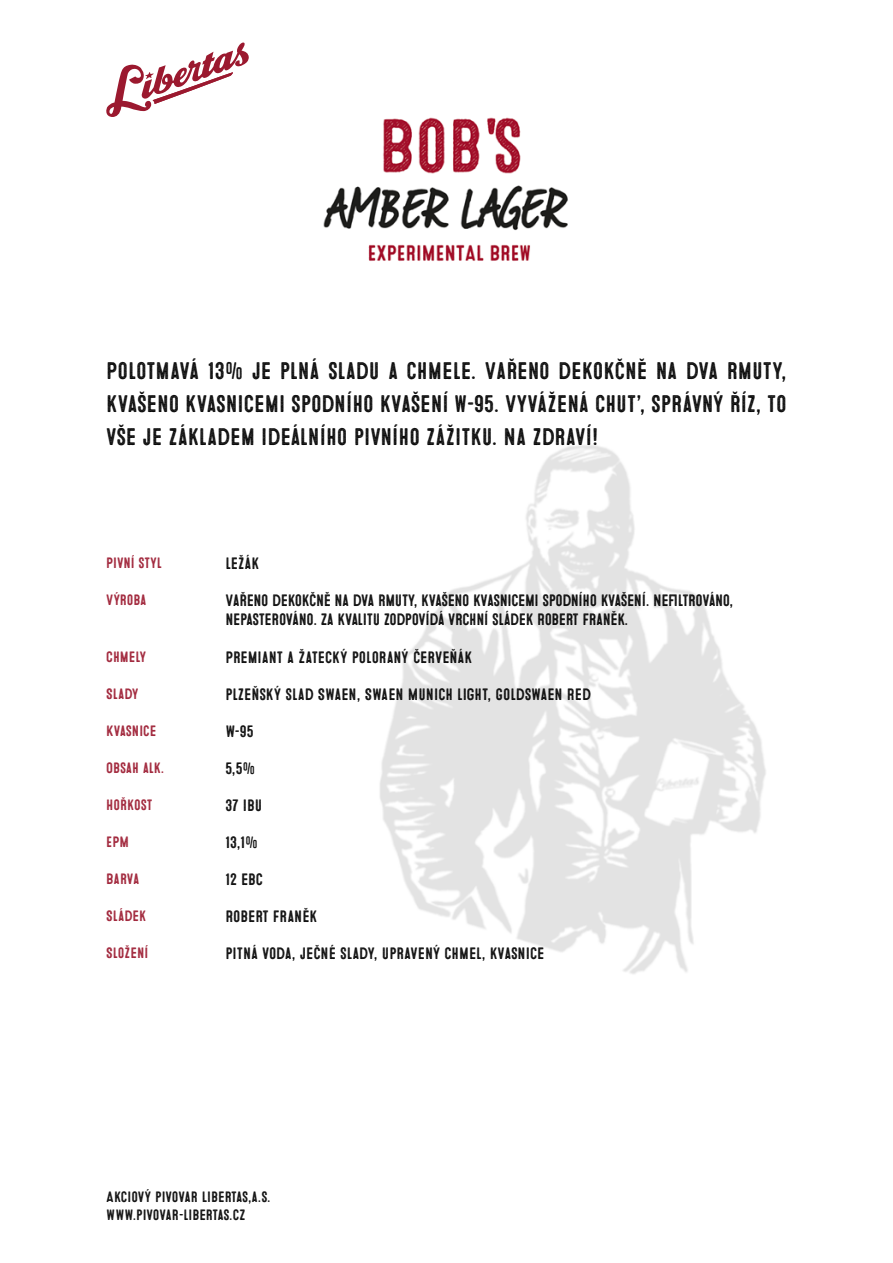
<style>
.page{position:relative;width:893px;height:1263px;background:#fff}
.page>*{position:absolute;margin:0;border:0;box-sizing:border-box;transform-origin:0 0}
.t1{font:24px/33px "Microbrew Two";color:#000;text-align:justify}
.t2{font:16.5px/19.8px "Microbrew Two";letter-spacing:-.02em;color:#000}
.t3{font:16.5px "Microbrew Two";color:#000}
.t4{font:15px "Microbrew Two";color:#9b192f}
.t5{font:15px/18px "Microbrew Two";color:#000}
</style>
<div class="page">
<svg style="left:106px;top:43px;width:143px;height:74px"></svg>
<img style="left:380px;top:445px;width:386px;height:529px">
<img style="left:323px;top:117px;width:245px;height:145px">
<h1 class="t1" style="left:106px;top:355px;width:682px">POLOTMAVÁ 13% JE PLNÁ SLADU A CHMELE. VAŘENO DEKOKČNĚ NA DVA RMUTY, KVAŠENO KVASNICEMI SPODNÍHO KVAŠENÍ W-95. VYVÁŽENÁ CHUŤ, SPRÁVNÝ ŘÍZ, TO VŠE JE ZÁKLADEM IDEÁLNÍHO PIVNÍHO ZÁŽITKU. NA ZDRAVÍ!</h1>
<p class="t4" style="left:106px;top:554px;width:57px">PIVNÍ STYL</p>
<p class="t2" style="left:225px;top:553px;width:35px">LEŽÁK</p>
<p class="t4" style="left:106px;top:591px;width:42px">VÝROBA</p>
<p class="t2" style="left:225px;top:591px;width:510px">VAŘENO DEKOKČNĚ NA DVA RMUTY, KVAŠENO KVASNICEMI SPODNÍHO KVAŠENÍ. NEFILTROVÁNO,<br>NEPASTEROVÁNO. ZA KVALITU ZODPOVÍDÁ VRCHNÍ SLÁDEK ROBERT FRANĚK.</p>
<p class="t4" style="left:106px;top:648px;width:42px">CHMELY</p>
<p class="t3" style="left:225px;top:647px;width:248px">PREMIANT A ŽATECKÝ POLORANÝ ČERVEŇÁK</p>
<p class="t4" style="left:106px;top:685px;width:34px">SLADY</p>
<p class="t3" style="left:225px;top:685px;width:367px">PLZEŇSKÝ SLAD SWAEN, SWAEN MUNICH LIGHT, GOLDSWAEN RED</p>
<p class="t4" style="left:106px;top:722px;width:51px">KVASNICE</p>
<p class="t2" style="left:225px;top:722px;width:30px">W-95</p>
<p class="t4" style="left:106px;top:759px;width:59px">OBSAH ALK.</p>
<p class="t2" style="left:225px;top:759px;width:32px">5,5%</p>
<p class="t4" style="left:106px;top:796px;width:48px">HOŘKOST</p>
<p class="t2" style="left:225px;top:796px;width:38px">37 IBU</p>
<p class="t4" style="left:106px;top:833px;width:24px">EPM</p>
<p class="t2" style="left:225px;top:833px;width:34px">13,1%</p>
<p class="t4" style="left:106px;top:870px;width:35px">BARVA</p>
<p class="t2" style="left:225px;top:870px;width:39px">12 EBC</p>
<p class="t4" style="left:106px;top:907px;width:41px">SLÁDEK</p>
<p class="t3" style="left:225px;top:907px;width:94px">ROBERT FRANĚK</p>
<p class="t4" style="left:106px;top:944px;width:44px">SLOŽENÍ</p>
<p class="t2" style="left:225px;top:944px;width:321px">PITNÁ VODA, JEČNÉ SLADY, UPRAVENÝ CHMEL, KVASNICE</p>
<p class="t5" style="left:106px;top:1189px;width:166px">AKCIOVÝ PIVOVAR LIBERTAS, A. S.<br>WWW.PIVOVAR‑LIBERTAS.CZ</p>
</div>
